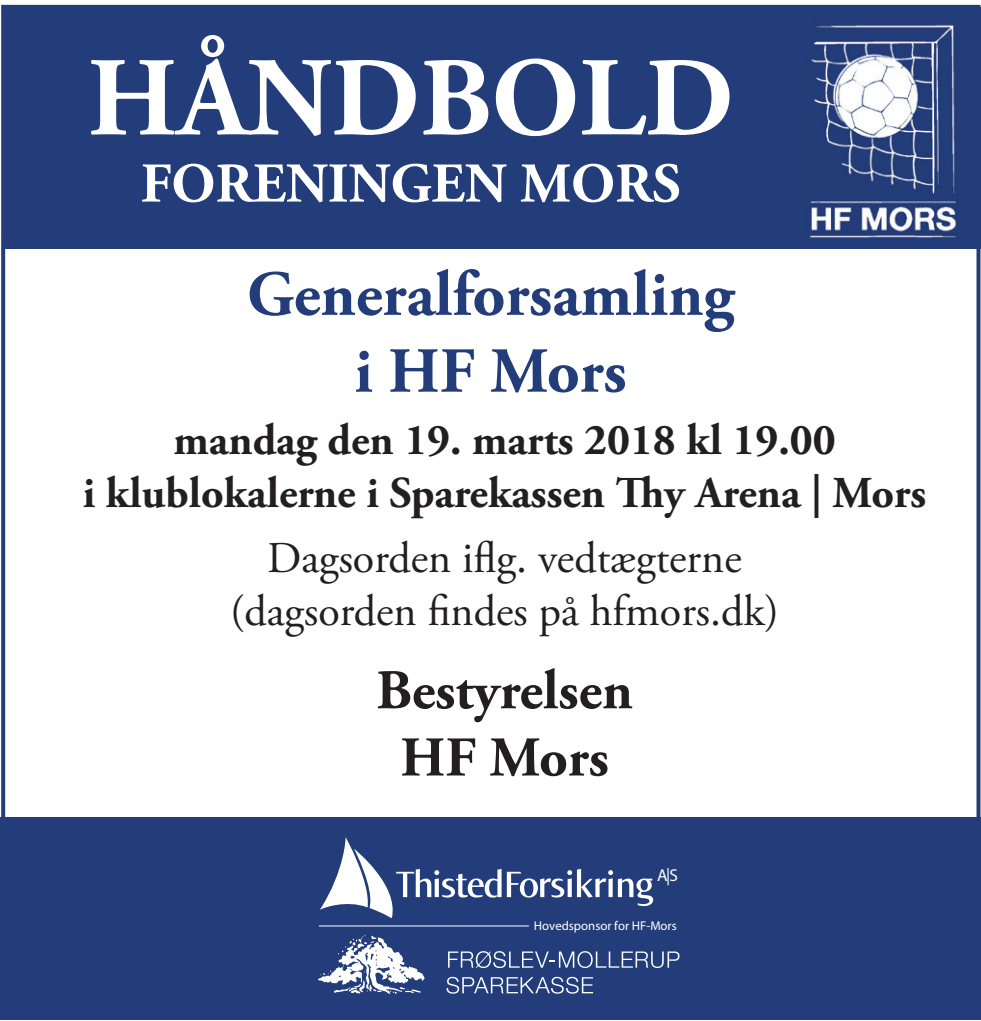
<style>
.page{position:relative;width:981px;height:1021px;background:#fff}
.page>*{position:absolute;margin:0;border:0;box-sizing:border-box;transform-origin:0 0}
.t1{font:700 112px "Adobe Garamond Pro";color:#fff}
.t2{font:700 64px/76.8px "Adobe Garamond Pro";color:#223d79;text-align:center}
.t3{font:700 56px/67.2px "Adobe Garamond Pro";color:#231f20;text-align:center}
.t4{font:700 56px "Adobe Garamond Pro";color:#fff}
.t5{font:700 44px/52.8px "Adobe Garamond Pro";color:#231f20;text-align:center}
.t6{font:44px/52.8px "Adobe Garamond Pro";color:#231f20;text-align:center}
.t7{font:600 17.2px "Norma";color:#fff}
.t8{font:100 12.8px "Helvetica Neue";color:#fff}
</style>
<div class="page">
<div style="left:3px;top:7px;width:977px;height:241px;background:#223d79"></div>
<img style="left:809px;top:24px;width:148px;height:214px">
<div style="left:0;top:817px;width:981px;height:202px;background:#223d79"></div>
<svg style="left:318px;top:935px;width:106px;height:59px"></svg>
<svg style="left:448px;top:951px;width:231px;height:17px"></svg>
<svg style="left:446px;top:976px;width:147px;height:17px"></svg>
<svg style="left:507px;top:869px;width:146px;height:37px"></svg>
<svg style="left:320px;top:837px;width:181px;height:81px"></svg>
<hr style="left:319px;top:925px;width:210px;height:1px;background:#fff">
<h1 class="t1" style="left:87px;top:34px;width:648px">HÅNDBOLD</h1>
<p class="t4" style="left:141px;top:151px;width:541px">FORENINGEN MORS</p>
<h2 class="t2" style="left:247px;top:257px;width:488px">Generalforsamling i HF Mors</h2>
<p class="t5" style="left:83px;top:415px;width:845px">mandag den 19. marts 2018 kl 19.00<br>i klublokalerne i Sparekassen Thy Arena | Mors</p>
<p class="t6" style="left:230px;top:533px;width:550px">Dagsorden iflg. vedtægterne (dagsorden findes på hfmors.dk)</p>
<p class="t3" style="left:376px;top:658px;width:258px">Bestyrelsen<br>HF Mors</p>
<p class="t7" style="left:657px;top:864px;width:22px">A|S</p>
<p class="t8" style="left:534px;top:917px;width:144px">Hovedsponsor for HF-Mors</p>
</div>
